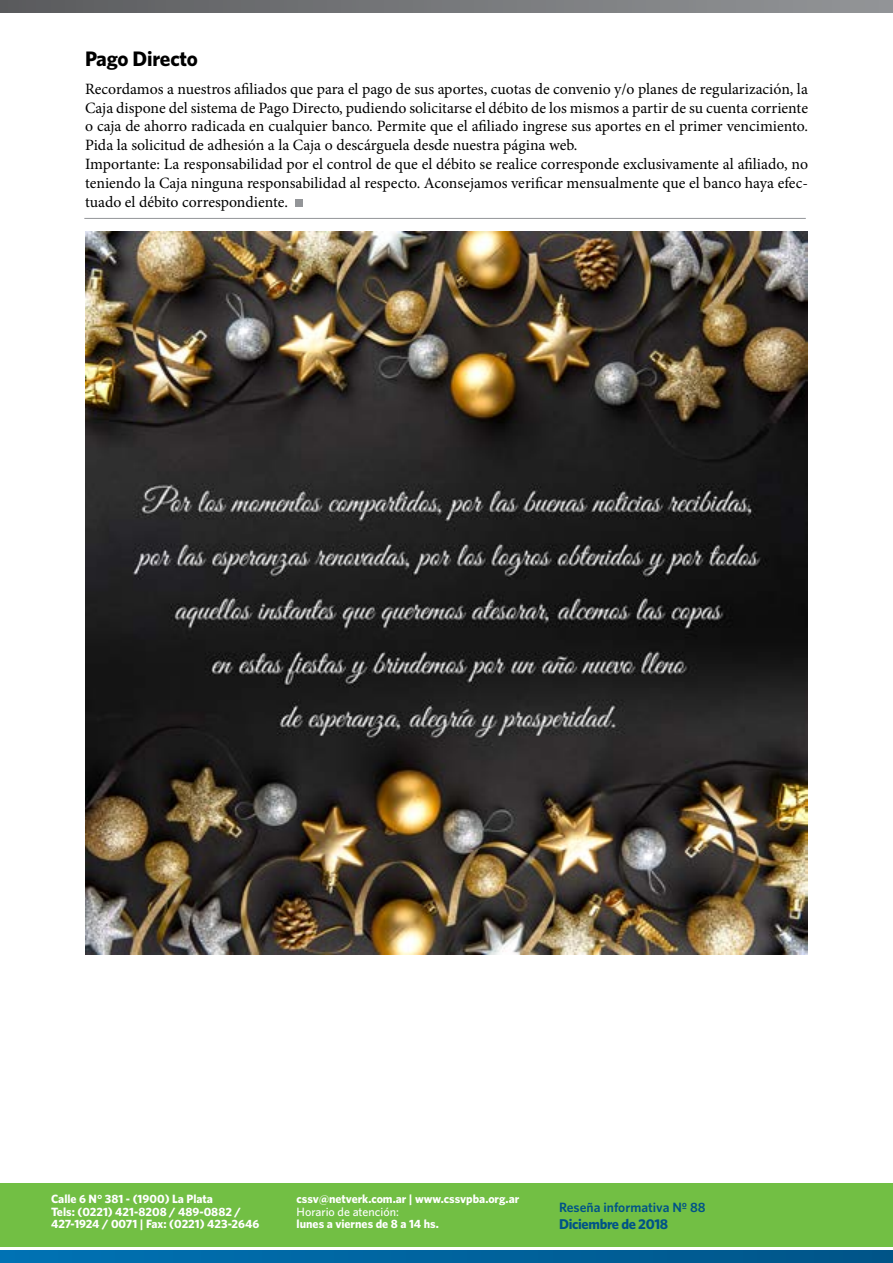
<style>
.page{position:relative;width:893px;height:1263px;background:#fff}
.page>*{position:absolute;margin:0;border:0;box-sizing:border-box;transform-origin:0 0}
.t1{font:700 21px "Whitney";letter-spacing:-.01em;color:#000}
.t2{font:15.75px/18.9px "Minion Pro";color:#000}
.t3{font:700 14.25px "Whitney";letter-spacing:-.025em;color:#005387}
.t4{font:600 13.5px "Whitney";color:#005387}
.t5{font:700 12px/12.8px "Whitney";color:#fff}
.t6{font:500 12px "Whitney";color:#fff}
</style>
<div class="page">
<svg style="left:0;top:1250px;width:893px;height:13px;background:#00639e"></svg>
<div style="left:0;top:1183px;width:893px;height:64px;background:#72bf44"></div>
<svg style="left:0;top:0;width:893px;height:13px;background:#76787a"></svg>
<div style="left:295px;top:199px;width:8px;height:8px;background:#939598"></div>
<img style="left:85px;top:232px;width:723px;height:722px">
<hr style="left:84px;top:218px;width:722px;height:1px;background:#939598">
<h1 class="t1" style="left:85px;top:46px;width:114px">Pago Directo</h1>
<p class="t2" style="left:85px;top:79px;width:724px">Recordamos a nuestros afiliados que para el pago de sus aportes, cuotas de convenio y/o planes de regularización, la Caja dispone del sistema de Pago Directo, pudiendo solicitarse el débito de los mismos a partir de su cuenta corriente o caja de ahorro radicada en cualquier banco. Permite que el afiliado ingrese sus aportes en el primer vencimiento.<br>Pida la solicitud de adhesión a la Caja o descárguela desde nuestra página web.<br>Importante: La responsabilidad por el control de que el débito se realice corresponde exclusivamente al afiliado, no teniendo la Caja ninguna responsabilidad al respecto. Aconsejamos verificar mensualmente que el banco haya efec&shy;tuado el débito correspondiente.</p>
<p class="t5" style="left:51px;top:1192px;width:210px">Calle 6 N° 381 - (1900) La Plata<br>Tels: (0221) 421-8208 / 489-0882 /<br>427-1924 / 0071 | Fax: (0221) 423-2646</p>
<p class="t5" style="left:297px;top:1192px;width:224px">cssv@netverk.com.ar | www.cssvpba.org.ar</p>
<p class="t6" style="left:297px;top:1204px;width:104px">Horario de atención:</p>
<p class="t5" style="left:297px;top:1217px;width:144px">lunes a viernes de 8 a 14 hs.</p>
<p class="t4" style="left:559px;top:1199px;width:148px">Reseña informativa Nº 88</p>
<p class="t3" style="left:559px;top:1215px;width:111px">Diciembre de 2018</p>
</div>
